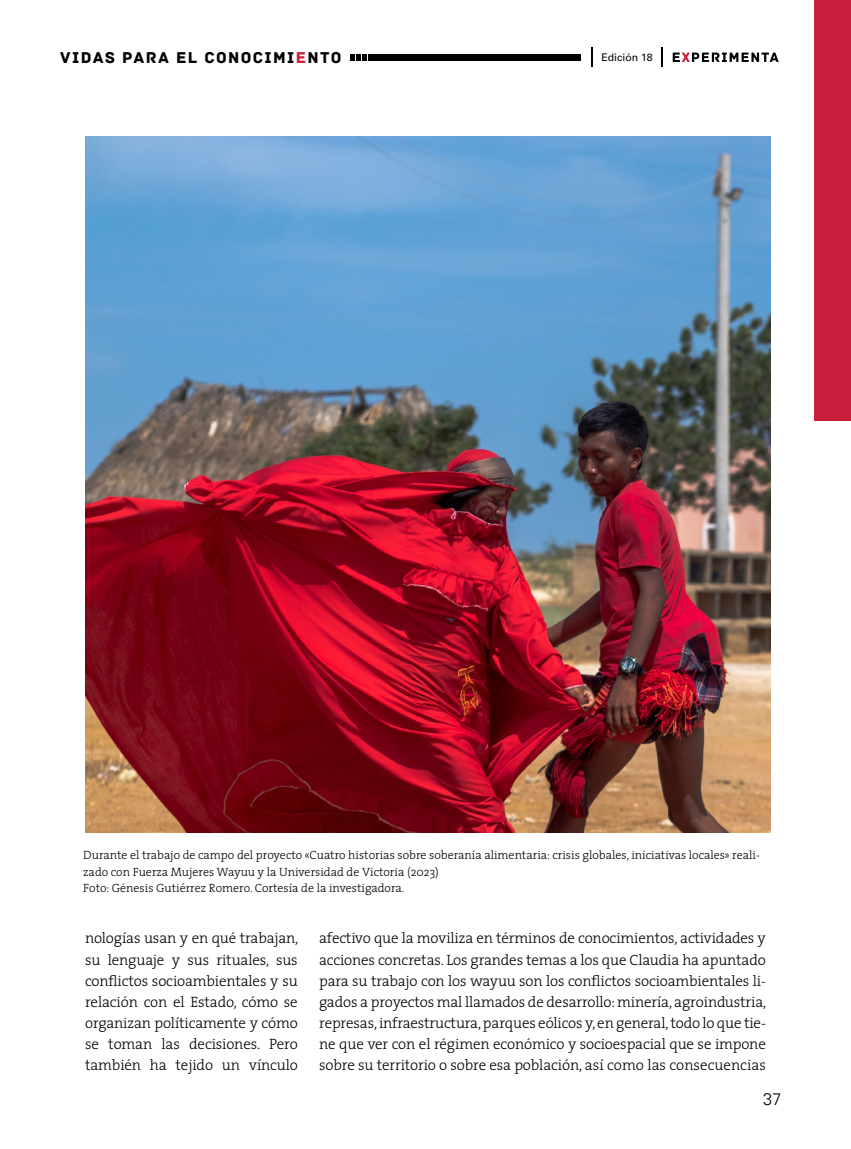
<style>
.page{position:relative;width:851px;height:1149px;background:#fff}
.page>*{position:absolute;margin:0;border:0;box-sizing:border-box;transform-origin:0 0}
.t1{font:16.5px "Archive";letter-spacing:.08em;color:#000}
.t2{font:300 16.5px "Univers";color:#000}
.t3{font:300 15px/21px "The Serif";letter-spacing:-.01em;color:#000;text-align:justify}
.t4{font:300 12px/16.5px "The Serif";color:#000}
.t5{font:10.5px "Univers LT Std";color:#000}
.s1{color:#cb1e3a}
.s2{font-family:"Univers LT Std";font-stretch:condensed}
</style>
<div class="page">
<svg style="left:591px;top:48px;width:2px;height:19px"></svg>
<svg style="left:661px;top:48px;width:1px;height:19px"></svg>
<svg style="left:672px;top:53px;width:106px;height:9px"></svg>
<div style="left:814px;top:0;width:36px;height:420px;background:#cb1e3a"></div>
<svg style="left:350px;top:54px;width:17px;height:7px"></svg>
<div style="left:368px;top:54px;width:213px;height:7px;background:#000"></div>
<img style="left:85px;top:136px;width:685px;height:696px">
<p class="t1" style="left:60px;top:48px;width:283px">VIDAS PARA EL CONOCIMI<span class="s1">E</span>NTO</p>
<p class="t5" style="left:601px;top:51px;width:53px">Edición 18</p>
<p class="t4" style="left:83px;top:846px;width:678px">Durante el trabajo de campo del proyecto <span class="s2">«</span>Cuatro historias sobre soberanía alimentaria: crisis globales, iniciativas locales<span class="s2">»</span> reali&shy;zado con Fuerza Mujeres Wayuu y la Universidad de Victoria (2023)<br>Foto: Génesis Gutiérrez Romero. Cortesía de la investigadora.</p>
<p class="t3" style="left:85px;top:927px;width:215px">nologías usan y en qué trabajan, su lenguaje y sus rituales, sus conflictos socioambientales y su relación con el Estado, cómo se organizan políticamente y cómo se toman las decisiones. Pero también ha tejido un vínculo</p>
<p class="t3" style="left:319px;top:927px;width:448px">afectivo que la moviliza en términos de conocimientos, actividades y acciones concretas. Los grandes temas a los que Claudia ha apuntado para su trabajo con los wayuu son los conflictos socioambientales li&shy;gados a proyectos mal llamados de desarrollo: minería, agroindustria, represas, infraestructura, parques eólicos y, en general, todo lo que tie&shy;ne que ver con el régimen económico y socioespacial que se impone sobre su territorio o sobre esa población, así como las consecuencias</p>
<p class="t2" style="left:763px;top:1088px;width:20px">37</p>
</div>
